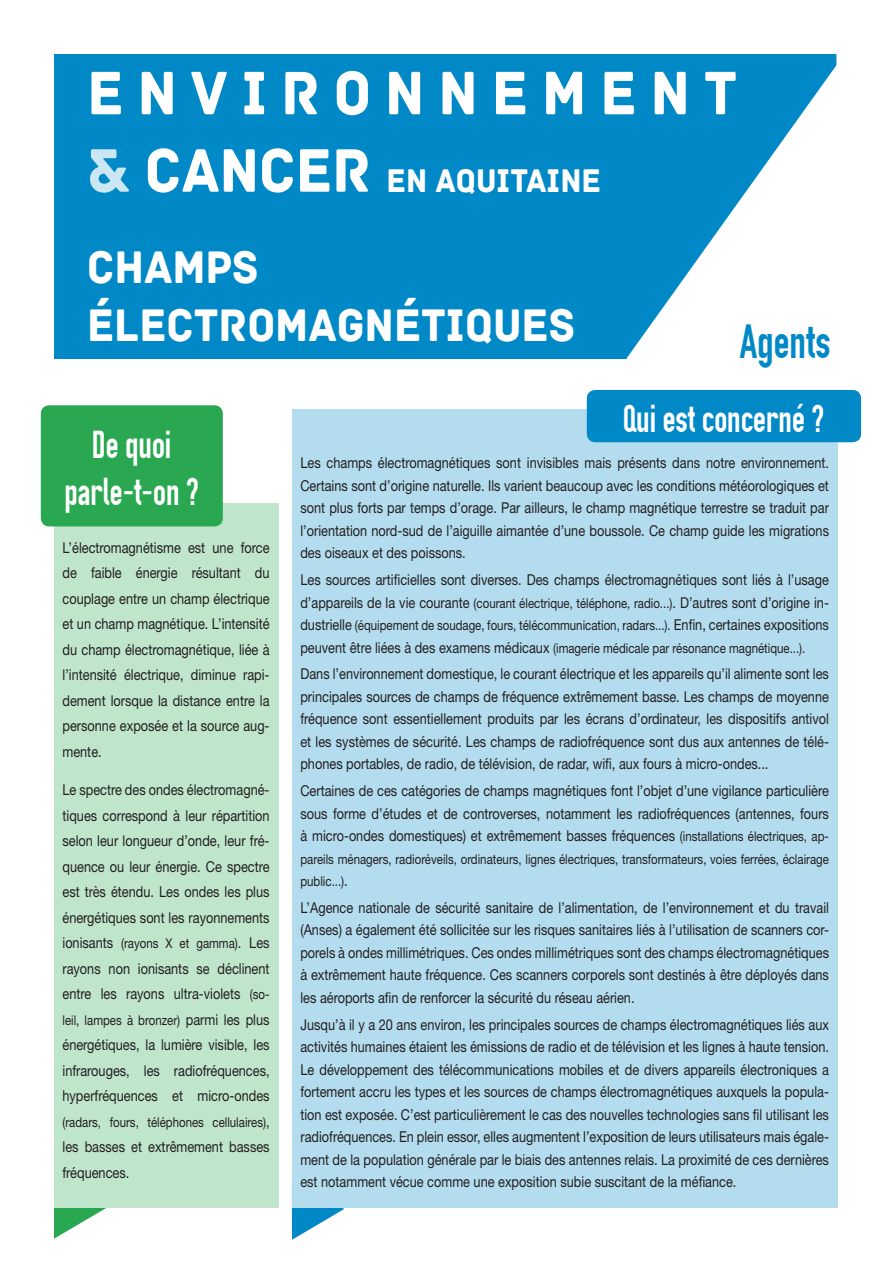
<style>
.page{position:relative;width:893px;height:1263px;background:#fff}
.page>*{position:absolute;margin:0;border:0;box-sizing:border-box;transform-origin:0 0}
.t1{font:64.5px "Archive";letter-spacing:.24em;color:#fff;scale:.9 1}
.t2{font:48px/57.6px "Archive";color:#fff;scale:.9 1}
.t3{font:48px "OSP DIN";color:#0189c7;scale:.9 1}
.t4{font:39px/46.8px "OSP DIN";color:#fff;text-align:center;scale:.9 1}
.t5{font:34.5px "Archive";color:#fff;scale:.9 1}
.t6{font:15px/22.5px "Helvetica Neue LT Std";color:#231f20;text-align:justify;scale:.85 1}
.t7{font:13.5px/22.5px "Helvetica Neue LT Std";color:#231f20;scale:.85 1}
.s1{font-size:64.5px;color:#cce7f4}
.s2{font-size:64.5px}
.s3{font-size:15px}
.s4{font-size:13.5px}
</style>
<div class="page">
<svg style="left:292px;top:1208px;width:52px;height:32px"></svg>
<svg style="left:54px;top:1208px;width:52px;height:31px"></svg>
<div style="left:54px;top:54px;width:785px;height:304px;background:#0189c7"></div>
<svg style="left:627px;top:66px;width:212px;height:589px;fill:#fff"></svg>
<div style="left:54px;top:504px;width:224px;height:704px;background:#bfe5cb"></div>
<div style="left:41px;top:405px;width:182px;height:121px;background:#29a851;border-radius:9px"></div>
<div style="left:292px;top:409px;width:545px;height:799px;background:#b3dcee"></div>
<div style="left:587px;top:390px;width:274px;height:52px;background:#0189c7;border-radius:9px"></div>
<div style="left:836px;top:45px;width:36px;height:327px;background:#fff;border-radius:9px"></div>
<p class="t1" style="left:87px;top:55px;width:724px">ENVIRONNEMENT</p>
<p class="t5" style="left:87px;top:160px;width:572px"><span class="s1">&amp;</span> <span class="s2">CANCER</span> EN AQUITAINE</p>
<p class="t2" style="left:87px;top:239px;width:544px">CHAMPS<br>ÉLECTROMAGNÉTIQUES</p>
<p class="t3" style="left:740px;top:317px;width:102px">Agents</p>
<p class="t4" style="left:64px;top:422px;width:151px">De quoi parle-t-on ?</p>
<p class="t6" style="left:63px;top:535px;width:245px;line-height:25.5px">L’électromagnétisme est une force de faible énergie résultant du couplage entre un champ électrique et un champ magnétique. L’intensité du champ électromagnétique, liée à l’intensité électrique, diminue rapi&shy;dement lorsque la distance entre la personne exposée et la source aug&shy;mente.</p>
<p class="t6" style="left:63px;top:777px;width:245px;line-height:25.5px">Le spectre des ondes électromagné&shy;tiques correspond à leur répartition selon leur longueur d’onde, leur fré&shy;quence ou leur énergie. Ce spectre est très étendu. Les ondes les plus énergétiques sont les rayonnements</p>
<p class="t7" style="left:63px;top:932px;width:245px"><span class="s3">ionisants</span> (rayons X et gamma)<span class="s3">. Les</span></p>
<p class="t6" style="left:63px;top:955px;width:245px;line-height:25.5px">rayons non ionisants se déclinent entre les rayons ultra-violets <span class="s4">(so-</span></p>
<p class="t7" style="left:63px;top:1008px;width:245px">leil, lampes à bronzer) <span class="s3">parmi les plus</span></p>
<p class="t6" style="left:63px;top:1032px;width:245px;line-height:25.5px">énergétiques, la lumière visible, les infrarouges, les radiofréquences, hyperfréquences et micro-ondes</p>
<p class="t7" style="left:63px;top:1110px;width:245px">(radars, fours, téléphones cellulaires)<span class="s3">,</span></p>
<p class="t6" style="left:63px;top:1134px;width:245px;line-height:25.5px">les basses et extrêmement basses fréquences.</p>
<p class="t4" style="left:623px;top:396px;width:225px">Qui est concerné ?</p>
<p class="t6" style="left:300px;top:451px;width:623px">Les champs électromagnétiques sont invisibles mais présents dans notre environnement.<br>Certains sont d’origine naturelle. Ils varient beaucoup avec les conditions météorologiques et sont plus forts par temps d’orage. Par ailleurs, le champ magnétique terrestre se traduit par l’orientation nord-sud de l’aiguille aimantée d’une boussole. Ce champ guide les migrations des oiseaux et des poissons.</p>
<p class="t6" style="left:300px;top:568px;width:623px">Les sources artificielles sont diverses. Des champs électromagnétiques sont liés à l’usage d’appareils de la vie courante <span class="s4">(courant électrique, téléphone, radio...)</span>. D’autres sont d’origine in-</p>
<p class="t7" style="left:300px;top:614px;width:623px"><span class="s3">dustrielle</span> (équipement de soudage, fours, télécommunication, radars...). <span class="s3">Enfin, certaines expositions peuvent être liées à des examens médicaux</span> (imagerie médicale par résonance magnétique...).</p>
<p class="t6" style="left:300px;top:662px;width:623px">Dans l’environnement domestique, le courant électrique et les appareils qu’il alimente sont les principales sources de champs de fréquence extrêmement basse. Les champs de moyenne fréquence sont essentiellement produits par les écrans d’ordinateur, les dispositifs antivol et les systèmes de sécurité. Les champs de radiofréquence sont dus aux antennes de télé&shy;phones portables, de radio, de télévision, de radar, wifi, aux fours à micro-ondes...</p>
<p class="t6" style="left:300px;top:779px;width:623px">Certaines de ces catégories de champs magnétiques font l’objet d’une vigilance particulière sous forme d’études et de controverses, notamment les radiofréquences (antennes, fours à micro-ondes domestiques) et extrêmement basses fréquences <span class="s4">(installations électriques, ap-</span></p>
<p class="t7" style="left:300px;top:847px;width:623px">pareils ménagers, radioréveils, ordinateurs, lignes électriques, transformateurs, voies ferrées, éclairage public...)<span class="s3">.</span></p>
<p class="t6" style="left:300px;top:896px;width:623px">L’Agence nationale de sécurité sanitaire de l’alimentation, de l’environnement et du travail (Anses) a également été sollicitée sur les risques sanitaires liés à l’utilisation de scanners cor&shy;porels à ondes millimétriques. Ces ondes millimétriques sont des champs électromagnétiques à extrêmement haute fréquence. Ces scanners corporels sont destinés à être déployés dans les aéroports afin de renforcer la sécurité du réseau aérien.</p>
<p class="t6" style="left:300px;top:1013px;width:623px">Jusqu’à il y a 20 ans environ, les principales sources de champs électromagnétiques liés aux activités humaines étaient les émissions de radio et de télévision et les lignes à haute tension.<br>Le développement des télécommunications mobiles et de divers appareils électroniques a fortement accru les types et les sources de champs électromagnétiques auxquels la popula&shy;tion est exposée. C’est particulièrement le cas des nouvelles technologies sans fil utilisant les radiofréquences. En plein essor, elles augmentent l’exposition de leurs utilisateurs mais égale&shy;ment de la population générale par le biais des antennes relais. La proximité de ces dernières est notamment vécue comme une exposition subie suscitant de la méfiance.</p>
</div>
